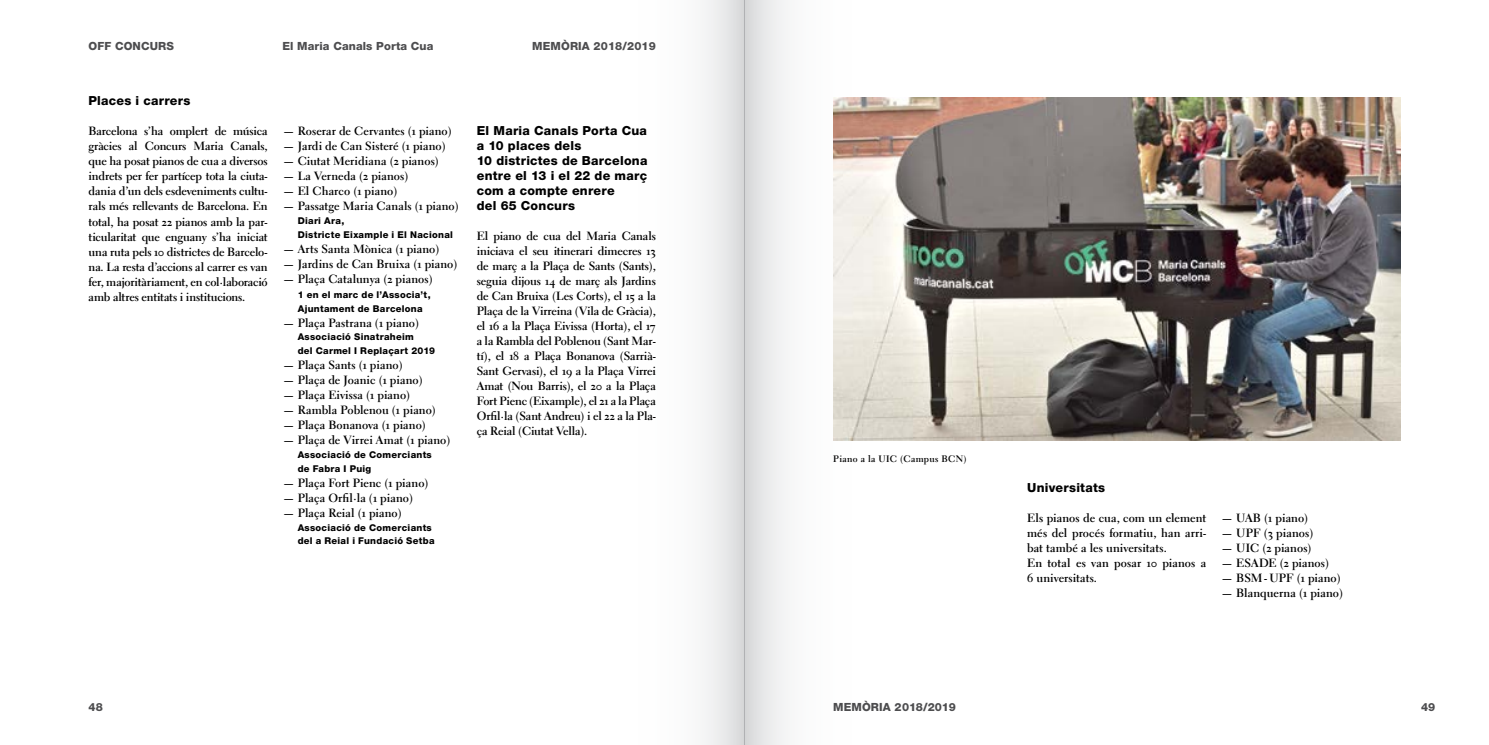
<style>
.page{position:relative;width:1489px;height:745px;background:#fff}
.page>*{position:absolute;margin:0;border:0;box-sizing:border-box;transform-origin:0 0}
.t1{font:800 12.5px/15px "Helvetica Neue LT";letter-spacing:.02em;color:#000}
.t2{font:11.88px/15px "Electra LH Bold Os F";color:#000;text-align:justify}
.t3{font:800 11.25px "Helvetica Neue LT";letter-spacing:.01em;color:#4d4d4f}
.t4{font:800 9.38px/13.8px "Helvetica Neue LT";letter-spacing:.03em;color:#000}
.t5{font:9.38px "Electra LH Bold Os F";letter-spacing:.03em;color:#000}
</style>
<div class="page">
<div style="left:594px;top:0;width:150px;height:744px;background:linear-gradient(to right,#fff,#e8e8e9)"></div>
<svg style="left:744px;top:0;width:151px;height:744px"></svg>
<img style="left:833px;top:98px;width:567px;height:342px">
<p class="t3" style="left:89px;top:40px;width:87px">OFF Concurs</p>
<p class="t3" style="left:282px;top:40px;width:153px">El Maria Canals Porta Cua</p>
<p class="t3" style="left:532px;top:40px;width:125px">MEMÒRIA 2018/2019</p>
<p class="t1" style="left:89px;top:93px;width:103px">Places i carrers</p>
<p class="t2" style="left:89px;top:124px;width:181px">Barcelona s’ha omplert de música gràcies al Concurs Maria Canals, que ha posat pianos de cua a diversos indrets per fer partícep tota la ciuta&shy;dania d’un dels esdeveniments cultu&shy;rals més rellevants de Barcelona. En total, ha posat 22 pianos amb la par&shy;ticularitat que enguany s’ha iniciat una ruta pels 10 districtes de Barcelo&shy;na. La resta d’accions al carrer es van fer, majoritàriament, en col·laboració amb altres entitats i institucions.</p>
<p class="t2" style="left:283px;top:123px;width:170px">— Roserar de Cervantes (1 piano)</p>
<p class="t2" style="left:283px;top:138px;width:164px">— Jardi de Can Sisteré (1 piano)</p>
<p class="t2" style="left:283px;top:153px;width:158px">— Ciutat Meridiana (2 pianos)</p>
<p class="t2" style="left:283px;top:168px;width:127px">— La Verneda (2 pianos)</p>
<p class="t2" style="left:283px;top:183px;width:116px">— El Charco (1 piano)</p>
<p class="t2" style="left:283px;top:198px;width:177px">— Passatge Maria Canals (1 piano)</p>
<p class="t4" style="left:298px;top:213px;width:157px">Diari Ara,<br>Districte Eixample i El Nacional</p>
<p class="t2" style="left:283px;top:241px;width:158px">— Arts Santa Mònica (1 piano)</p>
<p class="t2" style="left:283px;top:256px;width:176px">— Jardins de Can Bruixa (1 piano)</p>
<p class="t2" style="left:283px;top:271px;width:151px">— Plaça Catalunya (2 pianos)</p>
<p class="t4" style="left:298px;top:287px;width:134px">1 en el marc de l’Associa’t,<br>Ajuntament de Barcelona</p>
<p class="t2" style="left:283px;top:315px;width:138px">— Plaça Pastrana (1 piano)</p>
<p class="t4" style="left:298px;top:330px;width:139px">Associació Sinatraheim<br>del Carmel I Replaçart 2019</p>
<p class="t2" style="left:283px;top:357px;width:121px">— Plaça Sants (1 piano)</p>
<p class="t2" style="left:283px;top:372px;width:141px">— Plaça de Joanic (1 piano)</p>
<p class="t2" style="left:283px;top:387px;width:129px">— Plaça Eivissa (1 piano)</p>
<p class="t2" style="left:283px;top:402px;width:155px">— Rambla Poblenou (1 piano)</p>
<p class="t2" style="left:283px;top:417px;width:145px">— Plaça Bonanova (1 piano)</p>
<p class="t2" style="left:283px;top:432px;width:169px">— Plaça de Virrei Amat (1 piano)</p>
<p class="t4" style="left:298px;top:447px;width:136px">Associació de Comerciants de Fabra I Puig</p>
<p class="t2" style="left:283px;top:475px;width:147px">— Plaça Fort Pienc (1 piano)</p>
<p class="t2" style="left:283px;top:490px;width:132px">— Plaça Orfil·la (1 piano)</p>
<p class="t2" style="left:283px;top:505px;width:120px">— Plaça Reial (1 piano)</p>
<p class="t4" style="left:298px;top:520px;width:138px">Associació de Comerciants del a Reial i Fundació Setba</p>
<p class="t1" style="left:477px;top:123px;width:172px">El Maria Canals Porta Cua a 10 places dels<br>10 districtes de Barcelona entre el 13 i el 22 de març com a compte enrere<br>del 65 Concurs</p>
<p class="t2" style="left:477px;top:228px;width:181px">El piano de cua del Maria Canals iniciava el seu itinerari dimecres 13 de març a la Plaça de Sants (Sants), seguia dijous 14 de març als Jardins de Can Bruixa (Les Corts), el 15 a la Plaça de la Virreina (Vila de Gràcia), el 16 a la Plaça Eivissa (Horta), el 17 a la Rambla del Poblenou (Sant Mar&shy;tí), el 18 a Plaça Bonanova (Sarrià-Sant Gervasi), el 19 a la Plaça Virrei Amat (Nou Barris), el 20 a la Plaça Fort Pienc (Eixample), el 21 a la Plaça Orfil·la (Sant Andreu) i el 22 a la Pla&shy;ça Reial (Ciutat Vella).</p>
<p class="t5" style="left:833px;top:452px;width:135px">Piano a la UIC (Campus BCN)</p>
<p class="t1" style="left:1027px;top:479px;width:79px">Universitats</p>
<p class="t2" style="left:1027px;top:510px;width:180px;text-align:left">Els pianos de cua, com un element més del procés formatiu, han arri&shy;bat també a les universitats.<br>En total es van posar 10 pianos a<br>6 universitats.</p>
<p class="t2" style="left:1221px;top:510px;width:88px">— UAB (1 piano)</p>
<p class="t2" style="left:1221px;top:525px;width:93px">— UPF (3 pianos)</p>
<p class="t2" style="left:1221px;top:540px;width:92px">— UIC (2 pianos)</p>
<p class="t2" style="left:1221px;top:555px;width:109px">— ESADE (2 pianos)</p>
<p class="t2" style="left:1221px;top:570px;width:121px">— BSM - UPF (1 piano)</p>
<p class="t2" style="left:1221px;top:585px;width:123px">— Blanquerna (1 piano)</p>
<p class="t3" style="left:89px;top:700px;width:16px">48</p>
<p class="t3" style="left:833px;top:700px;width:124px">MEMÒRIA 2018/2019</p>
<p class="t3" style="left:1420px;top:700px;width:16px">49</p>
</div>
